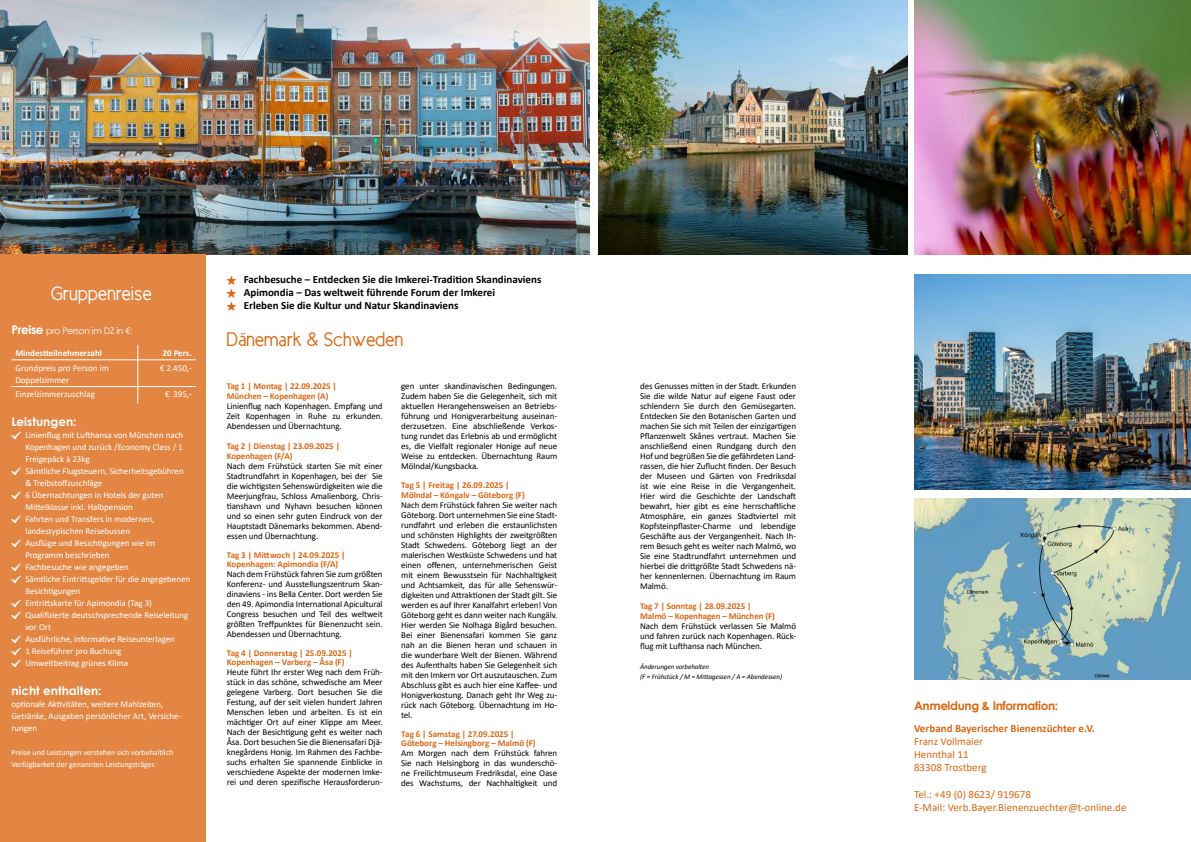
<style>
.page{position:relative;width:1191px;height:842px;background:#fff}
.page>*{position:absolute;margin:0;border:0;box-sizing:border-box;transform-origin:0 0}
.t1{font:20px "New Cicle Gordita";color:#dc6814}
.t2{font:20px "New Cicle Gordita";color:#fff}
.t3{font:700 12px "Century Gothic";color:#fff}
.t4{font:700 12px "Century Gothic";letter-spacing:-.03em;color:#dc6814}
.t5{font:700 11px/13px "Calibri";color:#000}
.t6{font:11px/13.2px "Calibri";color:#dc6814}
.t7{font:700 11px "Calibri";color:#dc6814}
.t8{font:9px/10px "Calibri";letter-spacing:-.01em;color:#000;text-align:justify}
.t9{font:9px/12px "Calibri";letter-spacing:-.005em;color:#fff}
.t10{font:700 9px/10px "Calibri";letter-spacing:-.005em;color:#dc6814}
.t11{font:700 9px "Calibri";color:#fff}
.t12{font:9px "Century Gothic";letter-spacing:-.03em;color:#fff}
.t13{font:8px/12px "Calibri";letter-spacing:-.005em;color:#fff}
.t14{font:italic 7px/10px "Calibri";letter-spacing:-.01em;color:#000}
.s1{font-weight:700;font-size:12px}
</style>
<div class="page">
<img style="left:0;top:0;width:590px;height:255px">
<img style="left:914px;top:274px;width:277px;height:215px">
<img style="left:914px;top:498px;width:277px;height:181px">
<img style="left:598px;top:0;width:309px;height:255px">
<img style="left:914px;top:0;width:277px;height:255px">
<div style="left:0;top:255px;width:206px;height:587px;background:#e38643"></div>
<hr style="left:11px;top:360px;width:127px;height:1px;background:#fff">
<hr style="left:138px;top:360px;width:58px;height:1px;background:#fff">
<hr style="left:11px;top:386px;width:127px;height:1px;background:#fff">
<hr style="left:138px;top:386px;width:58px;height:1px;background:#fff">
<svg style="left:138px;top:345px;width:1px;height:59px"></svg>
<h1 class="t2" style="left:51px;top:283px;width:102px">Gruppenreise</h1>
<p class="t12" style="left:11px;top:324px;width:123px"><span class="s1">Preise</span> pro Person im DZ in €:</p>
<p class="t11" style="left:15px;top:346px;width:88px">Mindestteilnehmerzahl</p>
<p class="t11" style="left:162px;top:346px;width:31px">20 Pers.</p>
<p class="t9" style="left:15px;top:361px;width:95px">Grundpreis pro Person im<br>Doppelzimmer</p>
<p class="t9" style="left:160px;top:361px;width:33px">€ 2.450,-</p>
<p class="t9" style="left:15px;top:388px;width:81px">Einzelzimmerzuschlag</p>
<p class="t9" style="left:165px;top:388px;width:28px">€ 395,-</p>
<h2 class="t3" style="left:11px;top:412px;width:67px">Leistungen:</h2>
<p class="t9" style="left:25px;top:429px;width:166px">Linienflug mit Lufthansa von München nach<br>Kopenhagen und zurück /Economy Class / 1<br>Freigepäck à 23kg<br>Sämtliche Flugsteuern, Sicherheitsgebühren &amp; Treibstoffzuschläge<br>6 Übernachtungen in Hotels der guten<br>Mittelklasse inkl. Halbpension<br>Fahrten und Transfers in modernen, landestypischen Reisebussen<br>Ausflüge und Besichtigungen wie im<br>Programm beschrieben<br>Fachbesuche wie angegeben<br>Sämtliche Eintrittsgelder für die angegebenen<br>Besichtigungen<br>Eintrittskarte für Apimondia (Tag 3)<br>Qualifizierte deutschsprechende Reiseleitung vor Ort<br>Ausführliche, informative Reiseunterlagen<br>1 Reiseführer pro Buchung<br>Umweltbeitrag grünes Klima</p>
<h2 class="t3" style="left:11px;top:681px;width:92px">nicht enthalten:</h2>
<p class="t9" style="left:11px;top:698px;width:172px">optionale Aktivitäten, weitere Mahlzeiten,<br>Getränke, Ausgaben persönlicher Art, Versiche&shy;rungen</p>
<p class="t13" style="left:11px;top:746px;width:163px">Preise und Leistungen verstehen sich vorbehaltlich<br>Verfügbarkeit der genannten Leistungsträger.</p>
<p class="t5" style="left:244px;top:273px;width:299px">Fachbesuche – Entdecken Sie die Imkerei-Tradition Skandinaviens<br>Apimondia – Das weltweit führende Forum der Imkerei<br>Erleben Sie die Kultur und Natur Skandinaviens</p>
<h1 class="t1" style="left:227px;top:329px;width:178px">Dänemark &amp; Schweden</h1>
<p class="t10" style="left:227px;top:381px;width:112px">Tag 1 | Montag | 22.09.2025 |<br>München – Kopenhagen (A)</p>
<p class="t8" style="left:227px;top:400px;width:157px">Linienflug nach Kopenhagen. Empfang und Zeit Kopenhagen in Ruhe zu erkunden.<br>Abendessen und Übernachtung.</p>
<p class="t10" style="left:227px;top:441px;width:115px">Tag 2 | Dienstag | 23.09.2025 |<br>Kopenhagen (F/A)</p>
<p class="t8" style="left:227px;top:460px;width:157px">Nach dem Frühstück starten Sie mit einer Stadtrundfahrt in Kopenhagen, bei der Sie die wichtigsten Sehenswürdigkeiten wie die Meerjungfrau, Schloss Amalienborg, Chris&shy;tianshavn und Nyhavn besuchen können und so einen sehr guten Eindruck von der Hauptstadt Dänemarks bekommen. Abend&shy;essen und Übernachtung.</p>
<p class="t10" style="left:227px;top:550px;width:120px;line-height:9px">Tag 3 | Mittwoch | 24.09.2025 |<br>Kopenhagen: Apimondia (F/A)</p>
<p class="t8" style="left:227px;top:568px;width:157px">Nach dem Frühstück fahren Sie zum größten Konferenz- und Ausstellungszentrum Skan&shy;dinaviens - ins Bella Center. Dort werden Sie den 49. Apimondia International Apicultural Congress besuchen und Teil des weltweit größten Treffpunktes für Bienenzucht sein.<br>Abendessen und Übernachtung.</p>
<p class="t10" style="left:227px;top:648px;width:127px;line-height:9px">Tag 4 | Donnerstag | 25.09.2025 |<br>Kopenhagen – Varberg – Åsa (F)</p>
<p class="t8" style="left:227px;top:666px;width:157px">Heute führt Ihr erster Weg nach dem Früh&shy;stück in das schöne, schwedische am Meer gelegene Varberg. Dort besuchen Sie die Festung, auf der seit vielen hundert Jahren Menschen leben und arbeiten. Es ist ein mächtiger Ort auf einer Klippe am Meer.<br>Nach der Besichtigung geht es weiter nach Åsa. Dort besuchen Sie die Bienensafari Djä&shy;knegårdens Honig. Im Rahmen des Fachbe&shy;suchs erhalten Sie spannende Einblicke in verschiedene Aspekte der modernen Imke&shy;rei und deren spezifische Herausforderun-</p>
<p class="t8" style="left:401px;top:380px;width:157px">gen unter skandinavischen Bedingungen.<br>Zudem haben Sie die Gelegenheit, sich mit aktuellen Herangehensweisen an Betriebs&shy;führung und Honigverarbeitung auseinan&shy;derzusetzen. Eine abschließende Verkos&shy;tung rundet das Erlebnis ab und ermöglicht es, die Vielfalt regionaler Honige auf neue Weise zu entdecken. Übernachtung Raum Mölndal/Kungsbacka.</p>
<p class="t10" style="left:401px;top:480px;width:125px">Tag 5 | Freitag | 26.09.2025 |<br>Mölndal – Köngalv – Göteborg (F)</p>
<p class="t8" style="left:401px;top:499px;width:157px">Nach dem Frühstück fahren Sie weiter nach Göteborg. Dort unternehmen Sie eine Stadt&shy;rundfahrt und erleben die erstaunlichsten und schönsten Highlights der zweitgrößten Stadt Schwedens. Göteborg liegt an der malerischen Westküste Schwedens und hat einen offenen, unternehmerischen Geist mit einem Bewusstsein für Nachhaltigkeit und Achtsamkeit, das für alle Sehenswür&shy;digkeiten und Attraktionen der Stadt gilt. Sie werden es auf Ihrer Kanalfahrt erleben! Von Göteborg geht es dann weiter nach Kungälv.<br>Hier werden Sie Nolhaga Bigård besuchen.<br>Bei einer Bienensafari kommen Sie ganz nah an die Bienen heran und schauen in die wunderbare Welt der Bienen. Während des Aufenthalts haben Sie Gelegenheit sich mit den Imkern vor Ort auszutauschen. Zum Abschluss gibt es auch hier eine Kaffee- und Honigverkostung. Danach geht Ihr Weg zu&shy;rück nach Göteborg. Übernachtung im Ho&shy;tel.</p>
<p class="t10" style="left:401px;top:729px;width:136px;line-height:9px">Tag 6 | Samstag | 27.09.2025 |<br>Göteborg – Helsingborg – Malmö (F)</p>
<p class="t8" style="left:401px;top:747px;width:157px">Am Morgen nach dem Frühstück fahren Sie nach Helsingborg in das wunderschö&shy;ne Freilichtmuseum Fredriksdal, eine Oase des Wachstums, der Nachhaltigkeit und</p>
<p class="t8" style="left:640px;top:380px;width:157px">des Genusses mitten in der Stadt. Erkunden Sie die wilde Natur auf eigene Faust oder schlendern Sie durch den Gemüsegarten.<br>Entdecken Sie den Botanischen Garten und machen Sie sich mit Teilen der einzigartigen Pflanzenwelt Skånes vertraut. Machen Sie anschließend einen Rundgang durch den Hof und begrüßen Sie die gefährdeten Land&shy;rassen, die hier Zuflucht finden. Der Besuch der Museen und Gärten von Fredriksdal ist wie eine Reise in die Vergangenheit.<br>Hier wird die Geschichte der Landschaft bewahrt, hier gibt es eine herrschaftliche Atmosphäre, ein ganzes Stadtviertel mit Kopfsteinpflaster-Charme und lebendige Geschäfte aus der Vergangenheit. Nach Ih&shy;rem Besuch geht es weiter nach Malmö, wo Sie eine Stadtrundfahrt unternehmen und hierbei die drittgrößte Stadt Schwedens nä&shy;her kennenlernen. Übernachtung im Raum Malmö.</p>
<p class="t10" style="left:640px;top:601px;width:136px">Tag 7 | Sonntag | 28.09.2025 |<br>Malmö – Kopenhagen – München (F)</p>
<p class="t8" style="left:640px;top:620px;width:157px">Nach dem Frühstück verlassen Sie Malmö und fahren zurück nach Kopenhagen. Rück&shy;flug mit Lufthansa nach München.</p>
<p class="t14" style="left:640px;top:661px;width:144px">Änderungen vorbehalten<br>(F = Frühstück / M = Mittagessen / A = Abendessen)</p>
<h2 class="t4" style="left:914px;top:697px;width:146px">Anmeldung &amp; Information:</h2>
<p class="t7" style="left:914px;top:720px;width:182px">Verband Bayerischer Bienenzüchter e.V.</p>
<p class="t6" style="left:914px;top:734px;width:74px">Franz Vollmaier<br>Hennthal 11<br>83308 Trostberg</p>
<p class="t6" style="left:914px;top:787px;width:214px">Tel.: +49 (0) 8623/ 919678<br>E-Mail: Verb.Bayer.Bienenzuechter@t-online.de</p>
</div>
